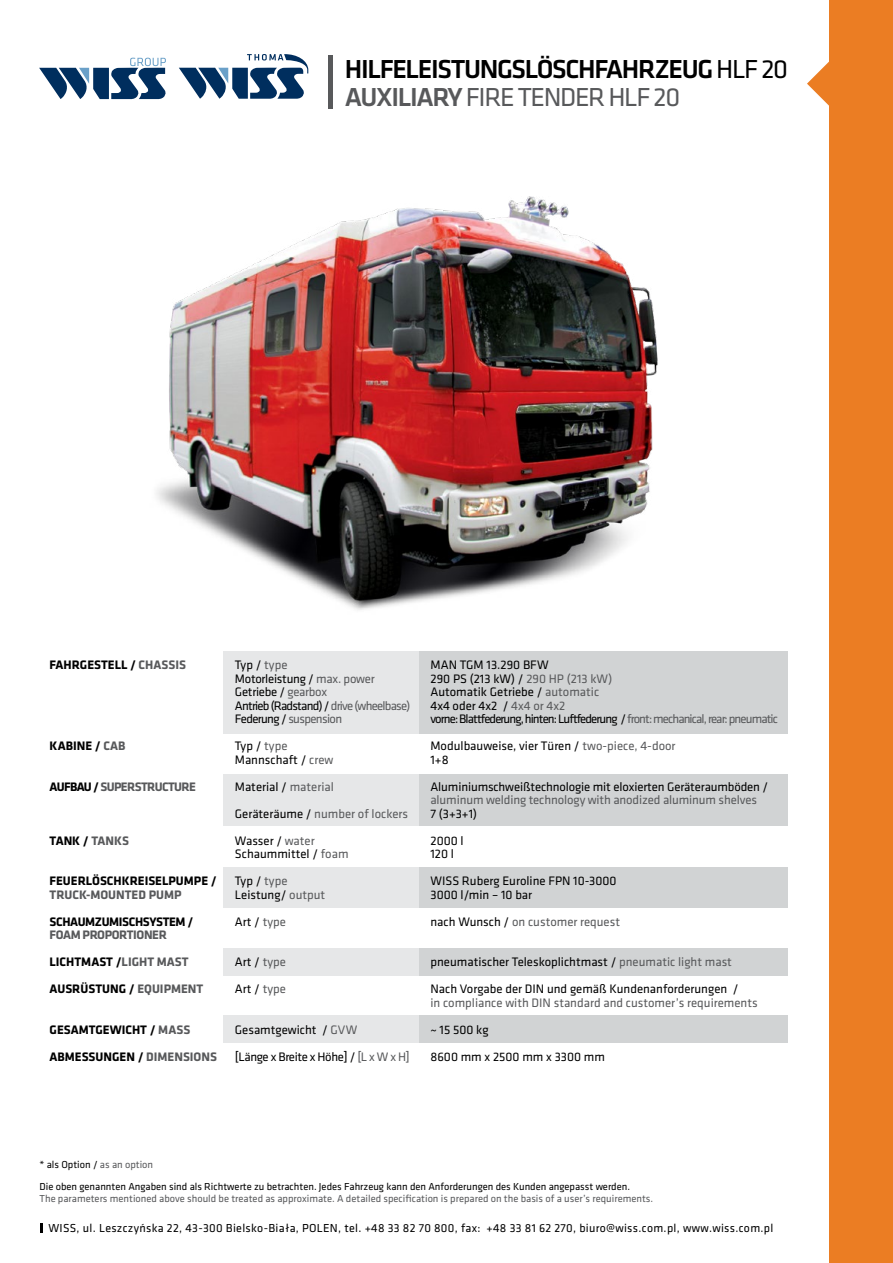
<style>
.page{position:relative;width:893px;height:1263px;background:#fff}
.page>*{position:absolute;margin:0;border:0;box-sizing:border-box;transform-origin:0 0}
.t1{font:500 27px/28.5px "Klavika";letter-spacing:-.05em;color:#000}
.t2{font:12.75px/27px "Klavika";color:#000}
.t3{font:12.75px/13.5px "Klavika";letter-spacing:-.04em;color:#000}
.t4{font:12.75px "Klavika";letter-spacing:-.01em;color:#58595b}
.t5{font:700 12.75px/27px "Klavika";color:#000}
.t6{font:12.75px/13.5px "Klavika";letter-spacing:-.05em;color:#000}
.t7{font:700 12.75px/27px "Klavika";color:#58595b}
.t8{font:700 12.75px "Klavika";letter-spacing:-.05em;color:#58595b}
.t9{font:700 12.75px "Klavika";letter-spacing:-.03em;color:#000}
.t10{font:12px "Klavika";letter-spacing:.025em;color:#000}
.t11{font:10.5px/21.6px "Klavika";color:#000}
.t12{font:10.5px "Klavika";color:#58595b}
.s1{font-weight:400}
.s2{color:#58595b}
.s3{font-weight:400;color:#58595b}
.s4{color:#000}
</style>
<div class="page">
<svg style="left:40px;top:1223px;width:3px;height:10px"></svg>
<hr style="left:329px;top:56px;width:4px;height:53px;background:#58595b">
<svg style="left:39px;top:58px;width:127px;height:41px"></svg>
<svg style="left:179px;top:54px;width:129px;height:45px"></svg>
<div style="left:223px;top:948px;width:255px;height:28px;background:#e6e7e8"></div>
<div style="left:419px;top:948px;width:369px;height:28px;background:#d1d3d4"></div>
<div style="left:223px;top:867px;width:255px;height:41px;background:#e6e7e8"></div>
<div style="left:419px;top:867px;width:369px;height:41px;background:#d1d3d4"></div>
<div style="left:223px;top:1016px;width:255px;height:27px;background:#e6e7e8"></div>
<div style="left:419px;top:1016px;width:369px;height:27px;background:#d1d3d4"></div>
<div style="left:223px;top:651px;width:255px;height:83px;background:#e6e7e8"></div>
<div style="left:419px;top:651px;width:369px;height:83px;background:#d1d3d4"></div>
<div style="left:223px;top:774px;width:255px;height:52px;background:#e6e7e8"></div>
<div style="left:419px;top:774px;width:369px;height:52px;background:#d1d3d4"></div>
<div style="left:829px;top:0;width:64px;height:1263px;background:#eb7d23"></div>
<svg style="left:807px;top:61px;width:22px;height:45px"></svg>
<img style="left:156px;top:196px;width:502px;height:414px">
<h1 class="t1" style="left:345px;top:54px;width:445px">HILFELEISTUNGSLÖSCHFAHRZEUG <span class="s1">HLF 20<br></span><span class="s2">AUXILIARY</span> <span class="s3">FIRE TENDER HLF 20</span></h1>
<p class="t5" style="left:50px;top:651px;width:138px">FAHRGESTELL / <span class="s2">CHASSIS</span></p>
<p class="t5" style="left:50px;top:732px;width:77px">KABINE / <span class="s2">CAB</span></p>
<p class="t8" style="left:50px;top:777px;width:148px"><span class="s4">AUFBAU /</span> SUPERSTRUCTURE</p>
<p class="t5" style="left:50px;top:826px;width:81px">TANK / <span class="s2">TANKS</span></p>
<p class="t5" style="left:50px;top:867px;width:169px">FEUERLÖSCHKREISELPUMPE /</p>
<p class="t7" style="left:50px;top:880px;width:133px">TRUCK-MOUNTED PUMP</p>
<p class="t9" style="left:50px;top:912px;width:145px">SCHAUMZUMISCHSYSTEM /</p>
<p class="t7" style="left:50px;top:921px;width:155px">FOAM PROPORTIONER<br><span class="s4">LICHTMAST /</span>LIGHT MAST<br><span class="s4">AUSRÜSTUNG /</span> EQUIPMENT</p>
<p class="t5" style="left:50px;top:1015px;width:169px">GESAMTGEWICHT / <span class="s2">MASS<br></span>ABMESSUNGEN / <span class="s2">DIMENSIONS</span></p>
<p class="t6" style="left:235px;top:658px;width:177px">Typ / <span class="s2">type<br></span>Motorleistung / <span class="s2">max. power<br></span>Getriebe / <span class="s2">gearbox<br></span>Antrieb (Radstand) / <span class="s2">drive (wheelbase)<br></span>Federung / <span class="s2">suspension</span></p>
<p class="t2" style="left:235px;top:739px;width:100px;line-height:13.5px">Typ / <span class="s2">type<br></span>Mannschaft / <span class="s2">crew</span></p>
<p class="t2" style="left:235px;top:772px;width:175px">Material / <span class="s2">material<br></span>Geräteräume / <span class="s2">number of lockers<br></span>Wasser / <span class="s2">water</span></p>
<p class="t2" style="left:235px;top:840px;width:115px">Schaummittel / <span class="s2">foam<br></span>Typ / <span class="s2">type</span></p>
<p class="t2" style="left:235px;top:880px;width:92px">Leistung/ <span class="s2">output<br></span>Art / <span class="s2">type</span></p>
<p class="t2" style="left:235px;top:948px;width:53px">Art / <span class="s2">type<br></span>Art / <span class="s2">type</span></p>
<p class="t2" style="left:235px;top:1015px;width:176px">Gesamtgewicht / <span class="s2">GVW<br></span>[Länge x Breite x Höhe] / <span class="s2">[L x W x H]</span></p>
<p class="t3" style="left:430px;top:658px;width:349px">MAN TGM 13.290 BFW<br>290 PS (213 kW) / <span class="s2">290 HP (213 kW)<br></span>Automatik Getriebe / <span class="s2">automatic<br></span>4x4 oder 4x2 / <span class="s2">4x4 or 4x2<br></span>vorne: Blattfederung, hinten: Luftfederung / <span class="s2">front: mechanical, rear: pneumatic</span></p>
<p class="t2" style="left:430px;top:739px;width:246px;line-height:13.5px">Modulbauweise, vier Türen / <span class="s2">two-piece, 4-door<br></span>1+8</p>
<p class="t2" style="left:430px;top:772px;width:339px">Aluminiumschweißtechnologie mit eloxierten Geräteraumböden /</p>
<p class="t4" style="left:430px;top:791px;width:328px">aluminum welding technology with anodized aluminum shelves</p>
<p class="t2" style="left:430px;top:799px;width:48px">7 (3+3+1)<br>2000 l</p>
<p class="t2" style="left:430px;top:840px;width:188px">120 l<br>WISS Ruberg Euroline FPN 10-3000</p>
<p class="t2" style="left:430px;top:880px;width:191px">3000 l/min – 10 bar<br>nach Wunsch / <span class="s2">on customer request</span></p>
<p class="t2" style="left:430px;top:948px;width:309px">pneumatischer Teleskoplichtmast / <span class="s2">pneumatic light mast<br></span>Nach Vorgabe der DIN und gemäß Kundenanforderungen /</p>
<p class="t4" style="left:430px;top:994px;width:329px">in compliance with DIN standard and customer’s requirements</p>
<p class="t2" style="left:430px;top:1015px;width:176px">~ 15 500 kg<br>8600 mm x 2500 mm x 3300 mm</p>
<p class="t11" style="left:40px;top:1153px;width:592px">* als Option / <span class="s2">as an option<br></span>Die oben genannten Angaben sind als Richtwerte zu betrachten. Jedes Fahrzeug kann den Anforderungen des Kunden angepasst werden.</p>
<p class="t12" style="left:40px;top:1192px;width:615px">The parameters mentioned above should be treated as approximate. A detailed specification is prepared on the basis of a user’s requirements.</p>
<p class="t10" style="left:48px;top:1220px;width:727px">WISS, ul. Leszczyńska 22, 43-300 Bielsko-Biała, POLEN, tel. +48 33 82 70 800, fax: +48 33 81 62 270, biuro@wiss.com.pl, www.wiss.com.pl</p>
</div>
